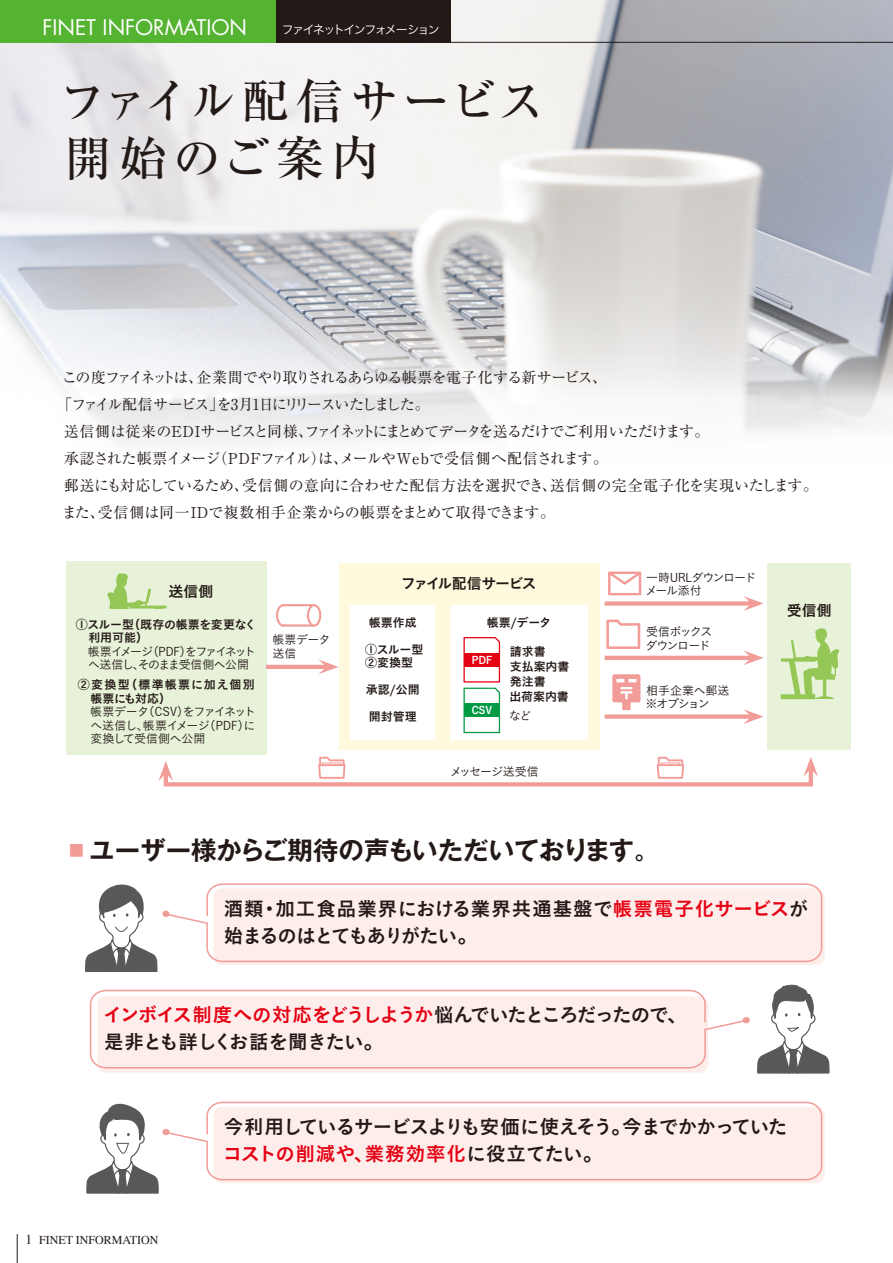
<style>
.page{position:relative;width:893px;height:1263px;background:#fff}
.page>*{position:absolute;margin:0;border:0;box-sizing:border-box;transform-origin:0 0}
.t1{font:500 48px "Ryumin Pro";letter-spacing:-.005em;color:#231916}
.t2{font:500 48px "Ryumin Pro";letter-spacing:.09em;color:#231916}
.t3{font:700 25.5px "Gothic MB101 Pro De";letter-spacing:-.005em;color:#231916}
.t4{font:21px "Futura";color:#fff}
.t5{font:19.5px/27px "Koburina Go Std W6";letter-spacing:-.035em;color:#231916}
.t6{font:19.5px "Koburina Go Std W6";letter-spacing:-.07em;color:#e60013}
.t7{font:19.5px "Koburina Go Std W6";letter-spacing:.05em;color:#231916}
.t8{font:19.5px "Koburina Go Std W6";letter-spacing:-.07em;color:#231916}
.t9{font:15px "Ryumin Pro";letter-spacing:-.045em;color:#231916}
.t10{font:15px "Ryumin Pro";letter-spacing:.005em;color:#231916}
.t11{font:15px "Ryumin Pro";letter-spacing:-.075em;color:#231916}
.t12{font:15px "Ryumin Pro";letter-spacing:-.1em;color:#231916}
.t13{font:15px "Koburina Go Std W6";letter-spacing:-.105em;color:#231916}
.t14{font:15px "Koburina Go Std W6";letter-spacing:-.035em;color:#231916}
.t15{font:12px/13.5px "Koburina Go Std W3";letter-spacing:-.06em;color:#231916;text-align:justify}
.t16{font:12px "Koburina Go Std W6";color:#231916}
.t17{font:12px/13.5px "Koburina Go Std W3";letter-spacing:-.115em;color:#231916}
.t18{font:12px/13.5px "Koburina Go Std W6";letter-spacing:-.02em;color:#231916}
.t19{font:12px/13.5px "Koburina Go Std W6";letter-spacing:.07em;color:#231916}
.t20{font:12px "Times";color:#231916}
.t21{font:12px "Hira Kaku Pro W3";letter-spacing:-.13em;color:#fff}
.t22{font:12px "Koburina Go Std W3";color:#231916}
.t23{font:10.5px "Koburina Go Std W6";color:#fff}
.s1{color:#f29c98}
.s2{color:#e60013}
.s3{color:#231916}
.s4{font-size:13.5px}
</style>
<div class="page">
<div style="left:97px;top:996px;width:611px;height:77px;background:#fdeeec;border-radius:9px"></div>
<div style="left:214px;top:888px;width:611px;height:77px;background:#fdeeec;border-radius:9px"></div>
<div style="left:214px;top:1107px;width:611px;height:76px;background:#fdeeec;border-radius:9px"></div>
<img style="left:0;top:0;width:892px;height:444px">
<div style="left:66px;top:561px;width:200px;height:194px;background:#e8f2d9"></div>
<div style="left:339px;top:563px;width:261px;height:187px;background:#fff9de"></div>
<div style="left:767px;top:563px;width:83px;height:187px;background:#e8f2d9"></div>
<div style="left:351px;top:605px;width:84px;height:134px;background:#fff"></div>
<div style="left:450px;top:605px;width:137px;height:134px;background:#fff"></div>
<hr style="left:266px;top:665px;width:60px;height:4px;background:#f29c98">
<svg style="left:318px;top:660px;width:21px;height:14px"></svg>
<div style="left:605px;top:601px;width:146px;height:5px;background:#f29c98"></div>
<svg style="left:743px;top:596px;width:21px;height:15px"></svg>
<hr style="left:605px;top:656px;width:146px;height:4px;background:#f29c98">
<svg style="left:743px;top:650px;width:21px;height:15px"></svg>
<div style="left:605px;top:714px;width:146px;height:5px;background:#f29c98"></div>
<svg style="left:743px;top:709px;width:21px;height:15px"></svg>
<div style="left:0;top:0;width:276px;height:43px;background:#55b332"></div>
<div style="left:276px;top:0;width:175px;height:43px;background:#231916"></div>
<hr style="left:404px;top:42px;width:489px;height:1px;background:#231916">
<svg style="left:612px;top:674px;width:28px;height:36px"></svg>
<svg style="left:781px;top:628px;width:58px;height:71px"></svg>
<svg style="left:107px;top:573px;width:60px;height:35px"></svg>
<svg style="left:608px;top:571px;width:33px;height:24px"></svg>
<svg style="left:606px;top:620px;width:34px;height:29px"></svg>
<svg style="left:463px;top:637px;width:38px;height:97px"></svg>
<div style="left:464px;top:703px;width:36px;height:14px;background:#094"></div>
<svg style="left:159px;top:757px;width:659px;height:30px"></svg>
<svg style="left:276px;top:604px;width:36px;height:23px"></svg>
<div style="left:308px;top:605px;width:12px;height:20px;background:#fff;border-radius:50%"></div>
<div style="left:307px;top:604px;width:14px;height:23px;border:2px solid #f29c98;border-radius:50%"></div>
<svg style="left:165px;top:883px;width:658px;height:80px"></svg>
<svg style="left:165px;top:1101px;width:658px;height:80px"></svg>
<div style="left:162px;top:911px;width:8px;height:6px;background:#f29c98;border-radius:50%"></div>
<div style="left:162px;top:1129px;width:8px;height:6px;background:#f29c98;border-radius:50%"></div>
<svg style="left:89px;top:989px;width:658px;height:80px"></svg>
<div style="left:743px;top:1017px;width:7px;height:6px;background:#f29c98;border-radius:50%"></div>
<svg style="left:85px;top:884px;width:73px;height:88px"></svg>
<svg style="left:757px;top:984px;width:73px;height:90px"></svg>
<svg style="left:86px;top:1103px;width:73px;height:91px"></svg>
<svg style="left:17px;top:1234px;width:1px;height:29px"></svg>
<p class="t4" style="left:43px;top:14px;width:206px">FINET INFORMATION</p>
<p class="t21" style="left:282px;top:19px;width:159px">ファイネットインフォメーション</p>
<p class="t1" style="left:59px;top:63px;width:489px">ファイル配信サービス</p>
<p class="t2" style="left:64px;top:120px;width:317px">開始のご案内</p>
<p class="t11" style="left:62px;top:366px;width:546px">この度ファイネットは、企業間でやり取りされるあらゆる帳票を電子化する新サービス、</p>
<p class="t12" style="left:57px;top:393px;width:374px">「ファイル配信サービス」を3月1日にリリースいたしました。</p>
<p class="t9" style="left:64px;top:420px;width:647px">送信側は従来のEDIサービスと同様、ファイネットにまとめてデータを送るだけでご利用いただけます。</p>
<p class="t9" style="left:64px;top:447px;width:546px">承認された帳票イメージ（PDFファイル）は、メールやWebで受信側へ配信されます。</p>
<p class="t10" style="left:64px;top:474px;width:756px">郵送にも対応しているため、受信側の意向に合わせた配信方法を選択でき、送信側の完全電子化を実現いたします。</p>
<p class="t10" style="left:62px;top:501px;width:495px">また、受信側は同一IDで複数相手企業からの帳票をまとめて取得できます。</p>
<p class="t14" style="left:168px;top:580px;width:46px">送信側</p>
<p class="t18" style="left:88px;top:618px;width:170px;text-indent:-13px">①スルー型（既存の帳票を変更なく利用可能）</p>
<p class="t17" style="left:88px;top:644px;width:169px">帳票イメージ（PDF）をファイネットへ送信し、そのまま受信側へ公開</p>
<p class="t19" style="left:91px;top:678px;width:166px;text-indent:-13px">②変換型（標準帳票に加え個別帳票にも対応）</p>
<p class="t15" style="left:90px;top:705px;width:167px;text-indent:-13px">　帳票データ（CSV）をファイネットへ送信し、帳票イメージ（PDF）に変換して受信側へ公開</p>
<p class="t15" style="left:273px;top:633px;width:59px">帳票データ</p>
<p class="t15" style="left:273px;top:646px;width:25px">送信</p>
<p class="t13" style="left:401px;top:572px;width:137px">ファイル配信サービス</p>
<p class="t16" style="left:369px;top:613px;width:49px">帳票作成</p>
<p class="t16" style="left:365px;top:640px;width:60px">①スルー型</p>
<p class="t16" style="left:365px;top:653px;width:49px">②変換型</p>
<p class="t16" style="left:366px;top:680px;width:55px">承認/公開</p>
<p class="t16" style="left:369px;top:707px;width:49px">開封管理</p>
<p class="t16" style="left:487px;top:613px;width:66px">帳票/データ</p>
<p class="t16" style="left:510px;top:642px;width:37px">請求書</p>
<p class="t16" style="left:510px;top:657px;width:61px">支払案内書</p>
<p class="t16" style="left:510px;top:672px;width:37px">発注書</p>
<p class="t16" style="left:509px;top:687px;width:61px">出荷案内書</p>
<p class="t15" style="left:509px;top:709px;width:24px">など</p>
<p class="t23" style="left:472px;top:651px;width:22px">PDF</p>
<p class="t23" style="left:472px;top:702px;width:22px">CSV</p>
<p class="t15" style="left:450px;top:764px;width:90px">メッセージ送受信</p>
<p class="t15" style="left:646px;top:570px;width:112px">一時URLダウンロード</p>
<p class="t15" style="left:645px;top:584px;width:58px">メール添付</p>
<p class="t15" style="left:646px;top:625px;width:68px">受信ボックス</p>
<p class="t15" style="left:645px;top:638px;width:67px">ダウンロード</p>
<p class="t22" style="left:646px;top:681px;width:85px">相手企業へ郵送</p>
<p class="t15" style="left:645px;top:697px;width:66px">※オプション</p>
<p class="t3" style="left:64px;top:829px;width:597px"><span class="s1">▪</span>ユーザー様からご期待の声もいただいております。</p>
<p class="t14" style="left:787px;top:599px;width:46px">受信側</p>
<p class="t7" style="left:224px;top:894px;width:586px">酒類・加工食品業界における業界共通基盤で<span class="s2">帳票電子化サービス</span>が</p>
<p class="t8" style="left:224px;top:921px;width:255px">始まるのはとてもありがたい。</p>
<p class="t6" style="left:103px;top:999px;width:585px">インボイス制度への対応をどうしようか<span class="s3">悩んでいたところだったので、</span></p>
<p class="t5" style="left:104px;top:1028px;width:281px">是非とも詳しくお話を聞きたい。</p>
<p class="t20" style="left:26px;top:1228px;width:134px"><span class="s4">1</span> FINET INFORMATION</p>
<p class="t5" style="left:223px;top:1114px;width:566px">今利用しているサービスよりも安価に使えそう。今までかかっていた<span class="s2">コストの削減や、業務効率化</span>に役立てたい。</p>
</div>
